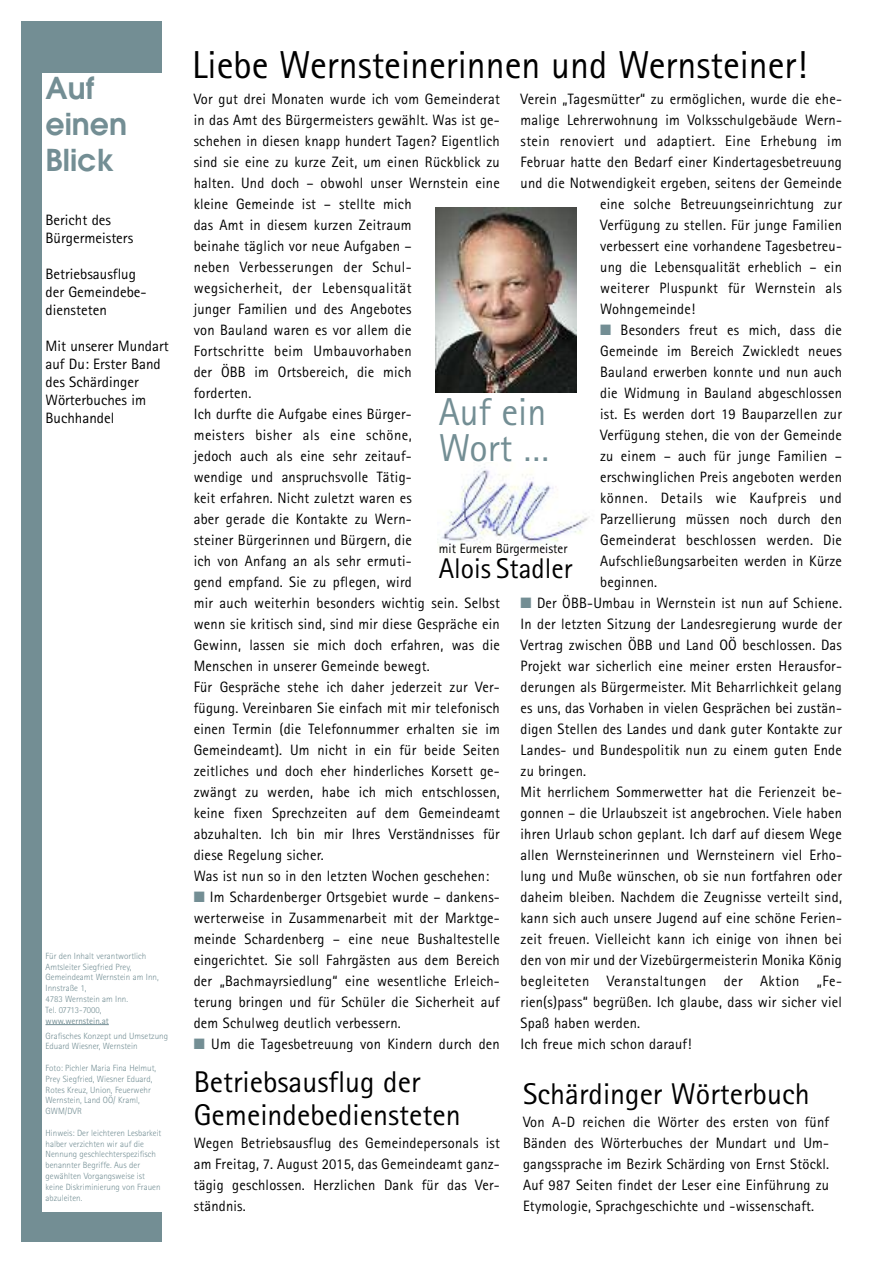
<style>
.page{position:relative;width:893px;height:1263px;background:#fff}
.page>*{position:absolute;margin:0;border:0;box-sizing:border-box;transform-origin:0 0}
.t1{font:39px "Rotis Sans Serif";color:#000}
.t2{font:39px/36px "Rotis Sans Serif";color:#738e94}
.t3{font:30px/33px "Rotis Sans Serif";color:#000}
.t4{font:600 30px/36px "Avant Garde";color:#738e94}
.t5{font:28.5px "Rotis Sans Serif";color:#000}
.t6{font:15px/21px "Rotis Sans Serif";letter-spacing:.015em;color:#000}
.t7{font:13.5px "Rotis Sans Serif";color:#000}
.t8{font:300 9px/10.8px "Rotis Sans Serif";color:#738e94}
.t9{font:9px "Rotis Sans Serif";color:#738e94}
.s1{color:#738e94}
</style>
<div class="page">
<img style="left:439px;top:464px;width:151px;height:82px">
<div style="left:21px;top:21px;width:141px;height:1221px;background:#738e94"></div>
<div style="left:43px;top:74px;width:126px;height:1138px;background:#fff"></div>
<hr style="left:46px;top:1024px;width:63px;height:1px;background:#738e94">
<img style="left:436px;top:208px;width:140px;height:184px">
<h2 class="t4" style="left:46px;top:73px;width:83px">Auf einen<br>Blick</h2>
<p class="t6" style="left:46px;top:212px;width:89px;line-height:18px">Bericht des<br>Bürgermeisters</p>
<p class="t6" style="left:46px;top:266px;width:103px;line-height:18px">Betriebsausflug der Gemeindebe&shy;diensteten</p>
<p class="t6" style="left:46px;top:338px;width:125px;line-height:18px">Mit unserer Mundart auf Du: Erster Band des Schärdinger<br>Wörterbuches im<br>Buchhandel</p>
<p class="t8" style="left:46px;top:951px;width:115px">Für den Inhalt verantwortlich<br>Amtsleiter Siegfried Prey,<br>Gemeindeamt Wernstein am Inn,<br>Innstraße 1,<br>4783 Wernstein am Inn.<br>Tel. 07713-7000,</p>
<p class="t9" style="left:46px;top:1017px;width:65px">www.wernstein.at</p>
<p class="t8" style="left:46px;top:1031px;width:124px">Grafisches Konzept und Umsetzung<br>Eduard Wiesner, Wernstein</p>
<p class="t8" style="left:46px;top:1063px;width:112px">Foto: Pichler Maria Fina Helmut,<br>Prey Siegfried, Wiesner Eduard,<br>Rotes Kreuz, Union, Feuerwehr<br>Wernstein, Land OÖ/ Kraml,<br>GWM/DVR</p>
<p class="t8" style="left:46px;top:1128px;width:117px">Hinweis: Der leichteren Lesbarkeit halber verzichten wir auf die<br>Nennung geschlechterspezifisch benannter Begriffe. Aus der gewählten Vorgangsweise ist keine Diskriminierung von Frauen abzuleiten.</p>
<h1 class="t1" style="left:192px;top:51px;width:616px">Liebe Wernsteinerinnen und Wernsteiner!</h1>
<p class="t6" style="left:194px;top:90px;width:308px">Vor gut drei Monaten wurde ich vom Gemeinderat in das Amt des Bürgermeisters gewählt. Was ist ge&shy;schehen in diesen knapp hundert Tagen? Eigentlich sind sie eine zu kurze Zeit, um einen Rückblick zu halten. Und doch – obwohl unser Wernstein eine kleine Gemeinde ist – stellte mich<br>das Amt in diesem kurzen Zeitraum<br>beinahe täglich vor neue Aufgaben –<br>neben Verbesserungen der Schul&shy;wegsicherheit, der Lebensqualität<br>junger Familien und des Angebotes<br>von Bauland waren es vor allem die<br>Fortschritte beim Umbauvorhaben<br>der ÖBB im Ortsbereich, die mich<br>forderten.<br>Ich durfte die Aufgabe eines Bürger-<br>meisters bisher als eine schöne,<br>jedoch auch als eine sehr zeitauf-<br>wendige und anspruchsvolle Tätig-<br>keit erfahren. Nicht zuletzt waren es<br>aber gerade die Kontakte zu Wern-<br>steiner Bürgerinnen und Bürgern, die<br>ich von Anfang an als sehr ermuti-<br>gend empfand. Sie zu pflegen, wird<br>mir auch weiterhin besonders wichtig sein. Selbst wenn sie kritisch sind, sind mir diese Gespräche ein Gewinn, lassen sie mich doch erfahren, was die Menschen in unserer Gemeinde bewegt.<br>Für Gespräche stehe ich daher jederzeit zur Ver&shy;fügung. Vereinbaren Sie einfach mit mir telefonisch einen Termin (die Telefonnummer erhalten sie im Gemeindeamt). Um nicht in ein für beide Seiten zeitliches und doch eher hinderliches Korsett ge&shy;zwängt zu werden, habe ich mich entschlossen, keine fixen Sprechzeiten auf dem Gemeindeamt abzuhalten. Ich bin mir Ihres Verständnisses für diese Regelung sicher.<br>Was ist nun so in den letzten Wochen geschehen:</p>
<p class="t6" style="left:194px;top:888px;width:308px;text-align:justify"><span class="s1">■</span> Im Schardenberger Ortsgebiet wurde – dankens&shy;werterweise in Zusammenarbeit mit der Marktge&shy;meinde Schardenberg – eine neue Bushaltestelle eingerichtet. Sie soll Fahrgästen aus dem Bereich der „Bachmayrsiedlung“ eine wesentliche Erleich&shy;terung bringen und für Schüler die Sicherheit auf dem Schulweg deutlich verbessern.</p>
<p class="t6" style="left:194px;top:1035px;width:308px"><span class="s1">■</span> Um die Tagesbetreuung von Kindern durch den</p>
<p class="t6" style="left:521px;top:90px;width:323px">Verein „Tagesmütter“ zu ermöglichen, wurde die ehe-</p>
<p class="t6" style="left:521px;top:111px;width:323px">malige Lehrerwohnung im Volksschulgebäude Wern-</p>
<p class="t6" style="left:521px;top:132px;width:323px">stein renoviert und adaptiert. Eine Erhebung im</p>
<p class="t6" style="left:521px;top:153px;width:323px">Februar hatte den Bedarf einer Kindertagesbetreuung</p>
<p class="t6" style="left:521px;top:174px;width:323px">und die Notwendigkeit ergeben, seitens der Gemeinde</p>
<p class="t6" style="left:600px;top:195px;width:243px">eine solche Betreuungseinrichtung zur</p>
<p class="t6" style="left:600px;top:216px;width:243px">Verfügung zu stellen. Für junge Familien</p>
<p class="t6" style="left:600px;top:237px;width:243px">verbessert eine vorhandene Tagesbetreu-</p>
<p class="t6" style="left:600px;top:258px;width:243px">ung die Lebensqualität erheblich – ein</p>
<p class="t6" style="left:600px;top:279px;width:243px">weiterer Pluspunkt für Wernstein als</p>
<p class="t6" style="left:600px;top:300px;width:96px">Wohngemeinde!</p>
<p class="t6" style="left:600px;top:321px;width:243px;text-align:justify"><span class="s1">■</span> Besonders freut es mich, dass die Gemeinde im Bereich Zwickledt neues Bauland erwerben konnte und nun auch die Widmung in Bauland abgeschlossen ist. Es werden dort 19 Bauparzellen zur Verfügung stehen, die von der Gemeinde zu einem – auch für junge Familien – erschwinglichen Preis angeboten werden können. Details wie Kaufpreis und Parzellierung müssen noch durch den Gemeinderat beschlossen werden. Die Aufschließungsarbeiten werden in Kürze beginnen.</p>
<p class="t6" style="left:521px;top:594px;width:323px"><span class="s1">■</span> Der ÖBB-Umbau in Wernstein ist nun auf Schiene.<br>In der letzten Sitzung der Landesregierung wurde der Vertrag zwischen ÖBB und Land OÖ beschlossen. Das Projekt war sicherlich eine meiner ersten Herausfor&shy;derungen als Bürgermeister. Mit Beharrlichkeit gelang es uns, das Vorhaben in vielen Gesprächen bei zustän&shy;digen Stellen des Landes und dank guter Kontakte zur Landes- und Bundespolitik nun zu einem guten Ende zu bringen.<br>Mit herrlichem Sommerwetter hat die Ferienzeit be&shy;gonnen – die Urlaubszeit ist angebrochen. Viele haben ihren Urlaub schon geplant. Ich darf auf diesem Wege allen Wernsteinerinnen und Wernsteinern viel Erho&shy;lung und Muße wünschen, ob sie nun fortfahren oder daheim bleiben. Nachdem die Zeugnisse verteilt sind, kann sich auch unsere Jugend auf eine schöne Ferien&shy;zeit freuen. Vielleicht kann ich einige von ihnen bei den von mir und der Vizebürgermeisterin Monika König begleiteten Veranstaltungen der Aktion „Fe&shy;rien(s)pass“ begrüßen. Ich glaube, dass wir sicher viel Spaß haben werden.<br>Ich freue mich schon darauf!</p>
<h1 class="t2" style="left:439px;top:398px;width:112px">Auf ein<br>Wort …</h1>
<p class="t7" style="left:439px;top:544px;width:130px">mit Eurem Bürgermeister</p>
<h3 class="t5" style="left:439px;top:559px;width:135px">Alois Stadler</h3>
<h2 class="t3" style="left:194px;top:1069px;width:269px">Betriebsausflug der<br>Gemeindebediensteten</h2>
<p class="t6" style="left:194px;top:1134px;width:308px;text-align:justify">Wegen Betriebsausflug des Gemeindepersonals ist am Freitag, 7. August 2015, das Gemeindeamt ganz&shy;tägig geschlossen. Herzlichen Dank für das Ver&shy;ständnis.</p>
<h2 class="t3" style="left:523px;top:1080px;width:288px">Schärdinger Wörterbuch</h2>
<p class="t6" style="left:523px;top:1113px;width:308px;text-align:justify">Von A-D reichen die Wörter des ersten von fünf Bänden des Wörterbuches der Mundart und Um&shy;gangssprache im Bezirk Schärding von Ernst Stöckl.<br>Auf 987 Seiten findet der Leser eine Einführung zu Etymologie, Sprachgeschichte und -wissenschaft.</p>
</div>
